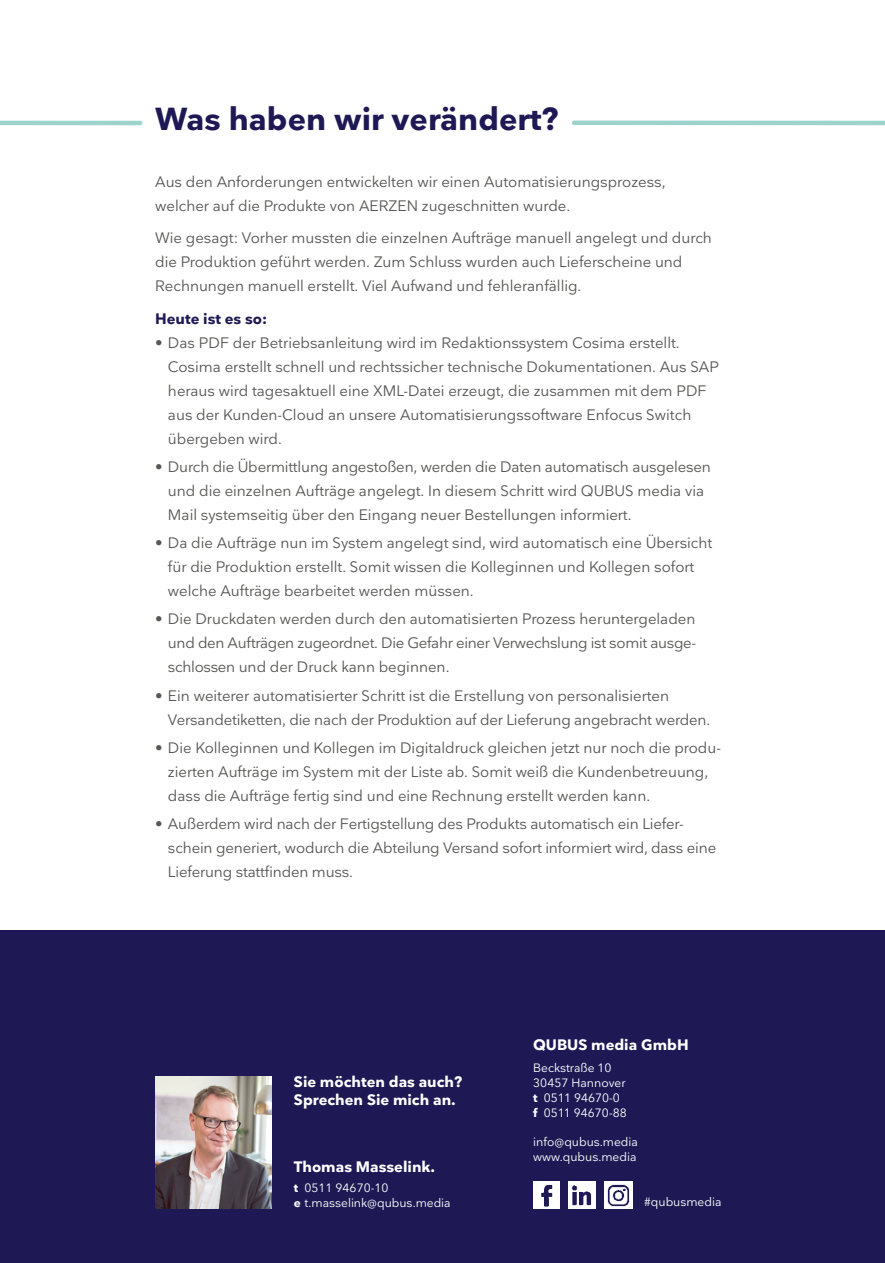
<style>
.page{position:relative;width:885px;height:1263px;background:#fff}
.page>*{position:absolute;margin:0;border:0;box-sizing:border-box;transform-origin:0 0}
.t1{font:700 31.5px "Nationale";color:#1e1954}
.t2{font:15px/24px "Nationale";color:#575756}
.t3{font:700 15px/18px "Nationale";color:#fff}
.t4{font:700 15px "Nationale";color:#1e1954}
.t5{font:12px/15px "Nationale";color:#fff}
.s1{font-weight:700}
</style>
<div class="page">
<hr style="left:0;top:121px;width:140px;height:4px;background:#9dd3cd">
<div style="left:0;top:930px;width:884px;height:333px;background:#1e1954"></div>
<img style="left:155px;top:1076px;width:116px;height:133px">
<img style="left:533px;top:1182px;width:26px;height:27px">
<img style="left:604px;top:1182px;width:28px;height:27px">
<img style="left:568px;top:1182px;width:27px;height:27px">
<hr style="left:574px;top:121px;width:310px;height:4px;background:#9dd3cd">
<h1 class="t1" style="left:155px;top:99px;width:405px">Was haben wir verändert?</h1>
<p class="t2" style="left:155px;top:169px;width:511px">Aus den Anforderungen entwickelten wir einen Automatisierungsprozess, welcher auf die Produkte von AERZEN zugeschnitten wurde.</p>
<p class="t2" style="left:155px;top:225px;width:558px">Wie gesagt: Vorher mussten die einzelnen Aufträge manuell angelegt und durch die Produktion geführt werden. Zum Schluss wurden auch Lieferscheine und<br>Rechnungen manuell erstellt. Viel Aufwand und fehleranfällig.</p>
<p class="t4" style="left:155px;top:309px;width:113px">Heute ist es so:</p>
<p class="t2" style="left:168px;top:330px;width:552px;text-indent:-13px">• Das PDF der Betriebsanleitung wird im Redaktionssystem Cosima erstellt.<br>Cosima erstellt schnell und rechtssicher technische Dokumentationen. Aus SAP heraus wird tagesaktuell eine XML-Datei erzeugt, die zusammen mit dem PDF aus der Kunden-Cloud an unsere Automatisierungssoftware Enfocus Switch übergeben wird.</p>
<p class="t2" style="left:168px;top:454px;width:544px;text-indent:-13px">• Durch die Übermittlung angestoßen, werden die Daten automatisch ausgelesen und die einzelnen Aufträge angelegt. In diesem Schritt wird QUBUS media via<br>Mail systemseitig über den Eingang neuer Bestellungen informiert.</p>
<p class="t2" style="left:168px;top:530px;width:546px;text-indent:-13px">• Da die Aufträge nun im System angelegt sind, wird automatisch eine Übersicht für die Produktion erstellt. Somit wissen die Kolleginnen und Kollegen sofort welche Aufträge bearbeitet werden müssen.</p>
<p class="t2" style="left:168px;top:607px;width:529px;text-align:justify;text-indent:-13px">• Die Druckdaten werden durch den automatisierten Prozess heruntergeladen und den Aufträgen zugeordnet. Die Gefahr einer Verwechslung ist somit ausge&shy;schlossen und der Druck kann beginnen.</p>
<p class="t2" style="left:168px;top:683px;width:543px;text-indent:-13px">• Ein weiterer automatisierter Schritt ist die Erstellung von personalisierten<br>Versandetiketten, die nach der Produktion auf der Lieferung angebracht werden.</p>
<p class="t2" style="left:168px;top:735px;width:554px;text-indent:-13px">• Die Kolleginnen und Kollegen im Digitaldruck gleichen jetzt nur noch die produ&shy;zierten Aufträge im System mit der Liste ab. Somit weiß die Kundenbetreuung, dass die Aufträge fertig sind und eine Rechnung erstellt werden kann.</p>
<p class="t2" style="left:168px;top:811px;width:549px;text-indent:-13px">• Außerdem wird nach der Fertigstellung des Produkts automatisch ein Liefer&shy;schein generiert, wodurch die Abteilung Versand sofort informiert wird, dass eine<br>Lieferung stattfinden muss.</p>
<p class="t3" style="left:294px;top:1072px;width:170px">Sie möchten das auch?<br>Sprechen Sie mich an.</p>
<p class="t3" style="left:294px;top:1158px;width:143px">Thomas Masselink.</p>
<p class="t5" style="left:294px;top:1179px;width:158px"><span class="s1">t</span> 0511 94670-10<br><span class="s1">e</span> t.masselink@qubus.media</p>
<p class="t3" style="left:533px;top:1036px;width:157px">QUBUS media GmbH</p>
<p class="t5" style="left:533px;top:1060px;width:95px">Beckstraße 10<br>30457 Hannover <span class="s1">t</span> 0511 94670-0 <span class="s1">f</span> 0511 94670-88</p>
<p class="t5" style="left:533px;top:1134px;width:106px">info@qubus.media www.qubus.media</p>
<p class="t5" style="left:644px;top:1194px;width:79px">#qubusmedia</p>
</div>
